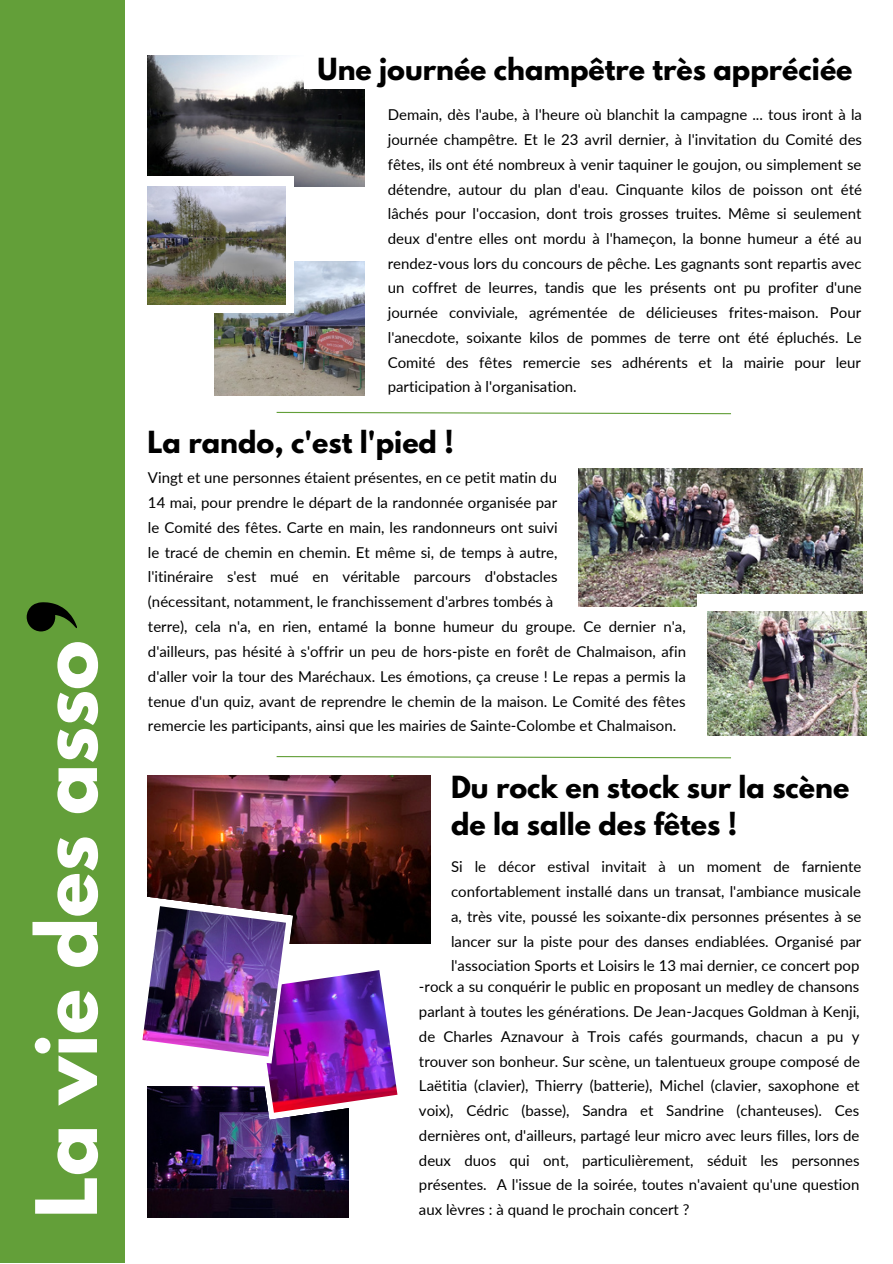
<style>
.page{position:relative;width:893px;height:1264px;background:#fff}
.page>*{position:absolute;margin:0;border:0;box-sizing:border-box;transform-origin:0 0}
.t1{font:700 75px "League Spartan";color:#fff}
.t2{font:700 27px/37px "League Spartan";color:#000}
.t3{font:15px/24.8px "Lato";color:#000;text-align:justify}
</style>
<div class="page">
<div style="left:0;top:0;width:124px;height:1262px;background:#639f39"></div>
<svg style="left:27px;top:602px;width:50px;height:29px"></svg>
<svg style="left:276px;top:411px;width:455px;height:4px"></svg>
<img style="left:147px;top:55px;width:217px;height:132px">
<div style="left:141px;top:177px;width:153px;height:80px;background:#fff"></div>
<img style="left:214px;top:261px;width:151px;height:134px">
<div style="left:155px;top:201px;width:139px;height:112px;background:#fff"></div>
<img style="left:148px;top:186px;width:137px;height:118px">
<img style="left:148px;top:775px;width:282px;height:168px">
<img style="left:148px;top:1119px;width:200px;height:98px">
<img style="left:387px;top:1023px;width:10px;height:74px">
<img style="left:147px;top:896px;width:240px;height:223px">
<img style="left:142px;top:906px;width:144px;height:150px">
<div style="left:304px;top:55px;width:88px;height:34px;background:#fff"></div>
<svg style="left:276px;top:756px;width:455px;height:3px"></svg>
<img style="left:578px;top:469px;width:284px;height:137px">
<div style="left:697px;top:594px;width:179px;height:106px;background:#fff"></div>
<img style="left:707px;top:611px;width:159px;height:124px">
<p class="t1" style="left:29px;top:1218px;width:579px;rotate:-90deg">La vie des asso</p>
<p class="t2" style="left:317px;top:54px;width:536px">Une journée champêtre très appréciée</p>
<p class="t3" style="left:388px;top:102px;width:475px">Demain, dès l'aube, à l'heure où blanchit la campagne ... tous iront à la journée champêtre. Et le 23 avril dernier, à l'invitation du Comité des fêtes, ils ont été nombreux à venir taquiner le goujon, ou simplement se détendre, autour du plan d'eau. Cinquante kilos de poisson ont été lâchés pour l'occasion, dont trois grosses truites. Même si seulement deux d'entre elles ont mordu à l'hameçon, la bonne humeur a été au rendez-vous lors du concours de pêche. Les gagnants sont repartis avec un coffret de leurres, tandis que les présents ont pu profiter d'une journée conviviale, agrémentée de délicieuses frites-maison. Pour l'anecdote, soixante kilos de pommes de terre ont été épluchés. Le Comité des fêtes remercie ses adhérents et la mairie pour leur participation à l'organisation.</p>
<p class="t2" style="left:147px;top:426px;width:308px">La rando, c'est l'pied !</p>
<p class="t3" style="left:148px;top:465px;width:411px">Vingt et une personnes étaient présentes, en ce petit matin du 14 mai, pour prendre le départ de la randonnée organisée par le Comité des fêtes. Carte en main, les randonneurs ont suivi le tracé de chemin en chemin. Et même si, de temps à autre, l'itinéraire s'est mué en véritable parcours d'obstacles (nécessitant, notamment, le franchissement d'arbres tombés à</p>
<p class="t3" style="left:148px;top:614px;width:539px">terre), cela n'a, en rien, entamé la bonne humeur du groupe. Ce dernier n'a, d'ailleurs, pas hésité à s'offrir un peu de hors-piste en forêt de Chalmaison, afin d'aller voir la tour des Maréchaux. Les émotions, ça creuse ! Le repas a permis la tenue d'un quiz, avant de reprendre le chemin de la maison. Le Comité des fêtes remercie les participants, ainsi que les mairies de Sainte-Colombe et Chalmaison.</p>
<p class="t2" style="left:451px;top:771px;width:399px">Du rock en stock sur la scène de la salle des fêtes !</p>
<p class="t3" style="left:451px;top:854px;width:412px">Si le décor estival invitait à un moment de farniente confortablement installé dans un transat, l'ambiance musicale a, très vite, poussé les soixante-dix personnes présentes à se lancer sur la piste pour des danses endiablées. Organisé par l'association Sports et Loisirs le 13 mai dernier, ce concert pop</p>
<p class="t3" style="left:419px;top:974px;width:442px">-rock a su conquérir le public en proposant un medley de chansons parlant à toutes les générations. De Jean-Jacques Goldman à Kenji, de Charles Aznavour à Trois cafés gourmands, chacun a pu y trouver son bonheur. Sur scène, un talentueux groupe composé de Laëtitia (clavier), Thierry (batterie), Michel (clavier, saxophone et voix), Cédric (basse), Sandra et Sandrine (chanteuses). Ces dernières ont, d'ailleurs, partagé leur micro avec leurs filles, lors de deux duos qui ont, particulièrement, séduit les personnes présentes. A l'issue de la soirée, toutes n'avaient qu'une question aux lèvres : à quand le prochain concert ?</p>
</div>
